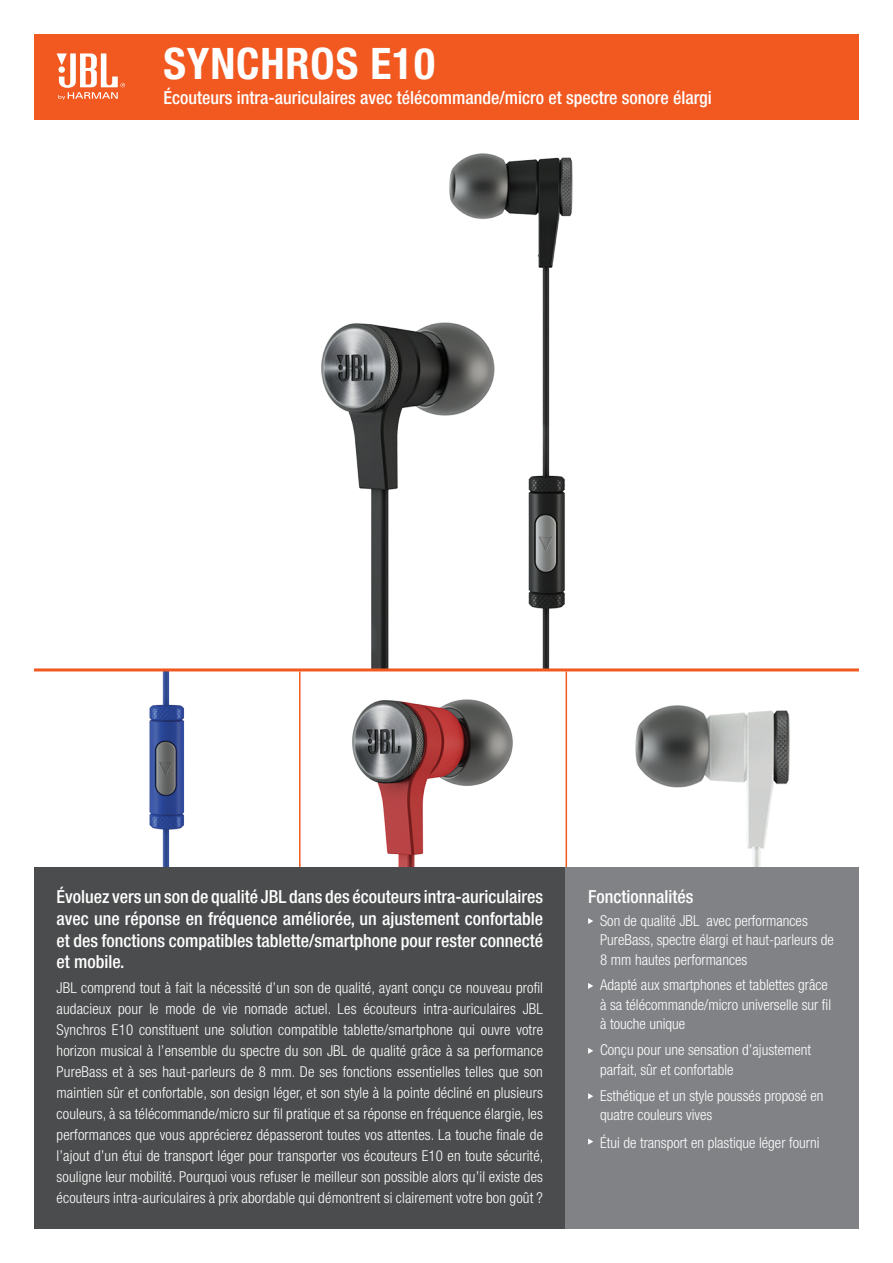
<style>
.page{position:relative;width:893px;height:1263px;background:#fff}
.page>*{position:absolute;margin:0;border:0;box-sizing:border-box;transform-origin:0 0}
.t1{font:700 condensed 43.5px "Helvetica Neue LT Pro";letter-spacing:.02em;color:#fff}
.t2{font:500 condensed 18px/21.6px "Helvetica Neue LT Pro";color:#fff;text-align:justify}
.t3{font:300 condensed 15px/21px "Helvetica Neue LT Pro";color:#fff}
</style>
<div class="page">
<img style="left:34px;top:119px;width:825px;height:549px">
<img style="left:301px;top:671px;width:238px;height:197px">
<img style="left:624px;top:671px;width:183px;height:197px">
<img style="left:144px;top:671px;width:53px;height:197px">
<hr style="left:34px;top:668px;width:825px;height:3px;background:#f15921">
<hr style="left:566px;top:671px;width:1px;height:197px;background:#f15921">
<hr style="left:299px;top:671px;width:2px;height:197px;background:#f15921">
<div style="left:34px;top:868px;width:532px;height:361px;background:#4b4c4d"></div>
<div style="left:566px;top:868px;width:293px;height:361px;background:#808285"></div>
<svg style="left:588px;top:918px;width:5px;height:6px"></svg>
<svg style="left:588px;top:983px;width:5px;height:6px"></svg>
<svg style="left:588px;top:1048px;width:5px;height:6px"></svg>
<svg style="left:588px;top:1093px;width:5px;height:6px"></svg>
<svg style="left:588px;top:1138px;width:5px;height:6px"></svg>
<div style="left:34px;top:34px;width:825px;height:85px;background:#f15921"></div>
<svg style="left:57px;top:53px;width:68px;height:47px"></svg>
<p class="t1" style="left:163px;top:38px;width:273px">SYNCHROS E10</p>
<p class="t2" style="left:163px;top:87px;width:550px">Écouteurs intra-auriculaires avec télécommande/micro et spectre sonore élargi</p>
<p class="t2" style="left:57px;top:886px;width:488px">Évoluez vers un son de qualité JBL dans des écouteurs intra-auriculaires avec une réponse en fréquence améliorée, un ajustement confortable et des fonctions compatibles tablette/smartphone pour rester connecté et mobile.</p>
<p class="t3" style="left:57px;top:977px;width:488px;text-align:justify">JBL comprend tout à fait la nécessité d’un son de qualité, ayant conçu ce nouveau profil audacieux pour le mode de vie nomade actuel. Les écouteurs intra-auriculaires JBL Synchros E10 constituent une solution compatible tablette/smartphone qui ouvre votre horizon musical à l’ensemble du spectre du son JBL de qualité grâce à sa performance PureBass et à ses haut-parleurs de 8 mm. De ses fonctions essentielles telles que son maintien sûr et confortable, son design léger, et son style à la pointe décliné en plusieurs couleurs, à sa télécommande/micro sur fil pratique et sa réponse en fréquence élargie, les performances que vous apprécierez dépasseront toutes vos attentes. La touche finale de l’ajout d’un étui de transport léger pour transporter vos écouteurs E10 en toute sécurité, souligne leur mobilité. Pourquoi vous refuser le meilleur son possible alors qu’il existe des écouteurs intra-auriculaires à prix abordable qui démontrent si clairement votre bon goût ?</p>
<p class="t2" style="left:588px;top:886px;width:107px">Fonctionnalités</p>
<p class="t3" style="left:600px;top:910px;width:235px;line-height:19.5px">Son de qualité JBL avec performances<br>PureBass, spectre élargi et haut-parleurs de<br>8 mm hautes performances</p>
<p class="t3" style="left:600px;top:975px;width:232px;line-height:19.5px">Adapté aux smartphones et tablettes grâce à sa télécommande/micro universelle sur fil à touche unique</p>
<p class="t3" style="left:600px;top:1040px;width:213px;line-height:19.5px">Conçu pour une sensation d’ajustement parfait, sûr et confortable</p>
<p class="t3" style="left:600px;top:1085px;width:225px;line-height:19.5px">Esthétique et un style poussés proposé en quatre couleurs vives</p>
<p class="t3" style="left:600px;top:1132px;width:221px">Étui de transport en plastique léger fourni</p>
</div>
